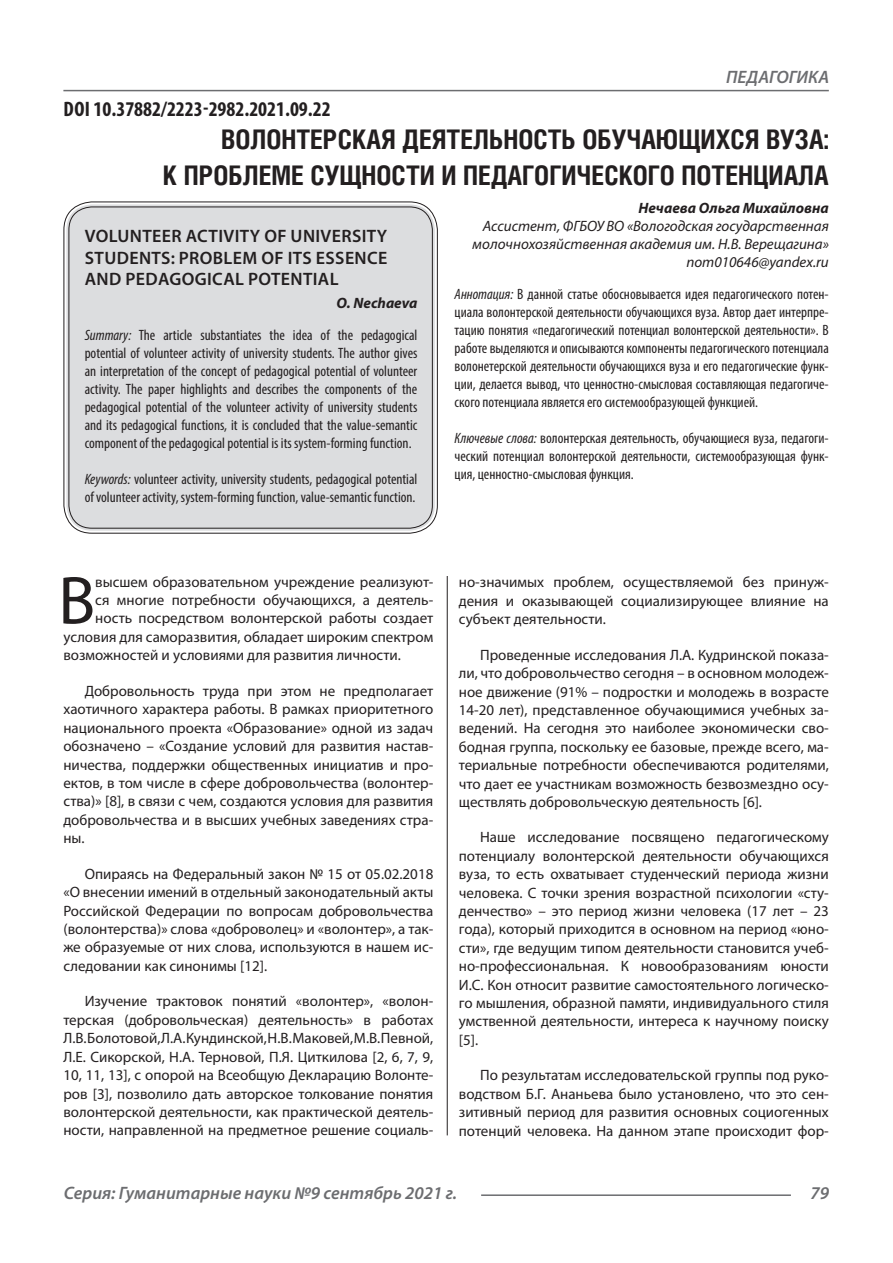
<style>
.page{position:relative;width:893px;height:1263px;background:#fff}
.page>*{position:absolute;margin:0;border:0;box-sizing:border-box;transform-origin:0 0}
.Статья_текст_первый{font:68.4px "Myriad Pro";color:#231f20}
.Статья_название{font:700 27px/36px "Helios Cond C";color:#231f20;text-align:right}
.ДОИ{font:700 condensed 21px "Myriad Pro";color:#231f20}
.Статья_название_англ{font:600 18px/21.6px "Myriad Pro";letter-spacing:.02em;color:#231f20;text-align:justify}
.t1{font:italic 600 18px "Myriad Pro";color:#6c6d70}
.Статья_текст{font:15px/18.5px "Myriad Pro";color:#231f20;text-align:justify}
.Статья_аннотация_тек{font:condensed 15px/18px "Myriad Pro";color:#231f20;text-align:justify}
.Статья_аннотация_анг{font:condensed 15px/18px "Myriad Pro";color:#231f20;text-align:justify}
.Статья_текст_первый-2{font:15px "Myriad Pro";color:#231f20}
.Статья_автор_инфо{font:italic 15px/18px "Myriad Pro";color:#231f20;text-align:right}
.Статья_автор_инфо-2{font:italic 700 15px "Myriad Pro";color:#231f20}
.Статья_автор_англ{font:italic 700 15px "Myriad Pro";color:#231f20}
.s1{font-style:italic}
</style>
<div class="page">
<hr style="left:447px;top:128px;width:1px;height:1007px;background:#231f20">
<hr style="left:63px;top:90px;width:766px;height:1px;background:#6c6d70">
<hr style="left:481px;top:1194px;width:310px;height:2px;background:#6c6d70">
<div style="left:443px;top:128px;width:10px;height:448px;background:#fff"></div>
<div style="left:66px;top:204px;width:369px;height:327px;background:#dcdddf;border-radius:26px"></div>
<div style="left:68px;top:206px;width:365px;height:323px;border:1px solid #231f20;border-radius:23px"></div>
<p class="ДОИ" style="left:64px;top:96px;width:269px">DOI 10.37882/2223-2982.2021.09.22</p>
<p class="t1" style="left:726px;top:66px;width:104px">ПЕДАГОГИКА</p>
<p class="Статья_название" style="left:163px;top:121px;width:667px">ВОЛОНТЕРСКАЯ ДЕЯТЕЛЬНОСТЬ ОБУЧАЮЩИХСЯ ВУЗА:<br>К ПРОБЛЕМЕ СУЩНОСТИ И ПЕДАГОГИЧЕСКОГО ПОТЕНЦИАЛА</p>
<p class="Статья_автор_инфо-2" style="left:638px;top:198px;width:192px">Нечаева Ольга Михайловна</p>
<p class="Статья_автор_инфо" style="left:472px;top:216px;width:358px">Ассистент, ФГБОУ ВО «Вологодская государственная молочнохозяйственная академия им. Н.В. Верещагина»</p>
<p class="Статья_автор_инфо" style="left:686px;top:252px;width:144px">nom010646@yandex.ru</p>
<p class="Статья_аннотация_тек" style="left:455px;top:285px;width:376px"><span class="s1">Аннотация:</span> В данной статье обосновывается идея педагогического потен&shy;циала волонтерской деятельности обучающихся вуза. Автор дает интерпре&shy;тацию понятия «педагогический потенциал волонтерской деятельности». В работе выделяются и описываются компоненты педагогического потенциала волонетерской деятельности обучающихся вуза и его педагогические функ&shy;ции, делается вывод, что ценностно-смысловая составляющая педагогиче&shy;ского потенциала является его системообразующей функцией.</p>
<p class="Статья_аннотация_тек" style="left:455px;top:429px;width:376px"><span class="s1">Ключевые слова:</span> волонтерская деятельность, обучающиеся вуза, педагоги&shy;ческий потенциал волонтерской деятельности, системообразующая функ&shy;ция, ценностно-смысловая функция.</p>
<p class="Статья_название_англ" style="left:85px;top:225px;width:304px">VOLUNTEER ACTIVITY OF UNIVERSITY STUDENTS: РROBLEM OF ITS ESSENCE AND PEDAGOGICAL POTENTIAL</p>
<p class="Статья_автор_англ" style="left:336px;top:293px;width:82px">O. Nechaeva</p>
<p class="Статья_аннотация_анг" style="left:85px;top:326px;width:334px"><span class="s1">Summary:</span> The article substantiates the idea of the pedagogical potential of volunteer activity of university students. The author gives an interpretation of the concept of pedagogical potential of volunteer activity. The paper highlights and describes the components of the pedagogical potential of the volunteer activity of university students and its pedagogical functions, it is concluded that the value-semantic component of the pedagogical potential is its system-forming function.</p>
<p class="Статья_аннотация_анг" style="left:85px;top:470px;width:334px"><span class="s1">Keywords:</span> volunteer activity, university students, pedagogical potential of volunteer activity, system-forming function, value-semantic function.</p>
<p class="Статья_текст_первый" style="left:58px;top:558px;width:39px">В</p>
<p class="Статья_текст_первый-2" style="left:95px;top:573px;width:340px">высшем образовательном учреждение реализуют-</p>
<p class="Статья_текст_первый-2" style="left:95px;top:591px;width:340px">ся многие потребности обучающихся, а деятель-</p>
<p class="Статья_текст_первый-2" style="left:95px;top:609px;width:340px">ность посредством волонтерской работы создает</p>
<p class="Статья_текст_первый-2" style="left:63px;top:628px;width:371px">условия для саморазвития, обладает широким спектром</p>
<p class="Статья_текст_первый-2" style="left:63px;top:646px;width:339px">возможностей и условиями для развития личности.</p>
<p class="Статья_текст" style="left:63px;top:681px;width:371px;text-indent:21px">Добровольность труда при этом не предполагает хаотичного характера работы. В рамках приоритетного национального проекта «Образование» одной из задач обозначено – «Создание условий для развития настав&shy;ничества, поддержки общественных инициатив и про&shy;ектов, в том числе в сфере добровольчества (волонтер&shy;ства)» [8], в связи с чем, создаются условия для развития добровольчества и в высших учебных заведениях стра&shy;ны.</p>
<p class="Статья_текст" style="left:63px;top:864px;width:371px;text-indent:21px">Опираясь на Федеральный закон № 15 от 05.02.2018 «О внесении имений в отдельный законодательный акты Российской Федерации по вопросам добровольчества (волонтерства)» слова «доброволец» и «волонтер», а так&shy;же образуемые от них слова, используются в нашем ис&shy;следовании как синонимы [12].</p>
<p class="Статья_текст" style="left:63px;top:992px;width:371px;text-indent:21px">Изучение трактовок понятий «волонтер», «волон&shy;терская (добровольческая) деятельность» в работах Л.В. Болотовой, Л.А. Кундинской, Н.В. Маковей, М.В. Певной, Л.Е. Сикорской, Н.А. Терновой, П.Я. Циткилова [2, 6, 7, 9, 10, 11, 13], с опорой на Всеобщую Декларацию Волонте&shy;ров [3], позволило дать авторское толкование понятия волонтерской деятельности, как практической деятель&shy;ности, направленной на предметное решение социаль-</p>
<p class="Статья_текст" style="left:459px;top:573px;width:371px">но-значимых проблем, осуществляемой без принуж&shy;дения и оказывающей социализирующее влияние на субъект деятельности.</p>
<p class="Статья_текст" style="left:459px;top:645px;width:371px;text-indent:21px">Проведенные исследования Л.А. Кудринской показа&shy;ли, что добровольчество сегодня – в основном молодеж&shy;ное движение (91% – подростки и молодежь в возрасте 14-20 лет), представленное обучающимися учебных за&shy;ведений. На сегодня это наиболее экономически сво&shy;бодная группа, поскольку ее базовые, прежде всего, ма&shy;териальные потребности обеспечиваются родителями, что дает ее участникам возможность безвозмездно осу&shy;ществлять добровольческую деятельность [6].</p>
<p class="Статья_текст" style="left:459px;top:828px;width:371px;text-indent:21px">Наше исследование посвящено педагогическому потенциалу волонтерской деятельности обучающихся вуза, то есть охватывает студенческий периода жизни человека. С точки зрения возрастной психологии «сту&shy;денчество» – это период жизни человека (17 лет – 23 года), который приходится в основном на период «юно&shy;сти», где ведущим типом деятельности становится учеб&shy;но-профессиональная. К новообразованиям юности И.С. Кон относит развитие самостоятельного логическо&shy;го мышления, образной памяти, индивидуального стиля умственной деятельности, интереса к научному поиску [5].</p>
<p class="Статья_текст" style="left:459px;top:1066px;width:371px;text-indent:21px">По результатам исследовательской группы под руко&shy;водством Б.Г. Ананьева было установлено, что это сен&shy;зитивный период для развития основных социогенных потенций человека. На данном этапе происходит фор-</p>
<p class="t1" style="left:64px;top:1182px;width:395px">Серия: Гуманитарные науки №9 сентябрь 2021 г.</p>
<p class="t1" style="left:810px;top:1182px;width:20px">79</p>
</div>
